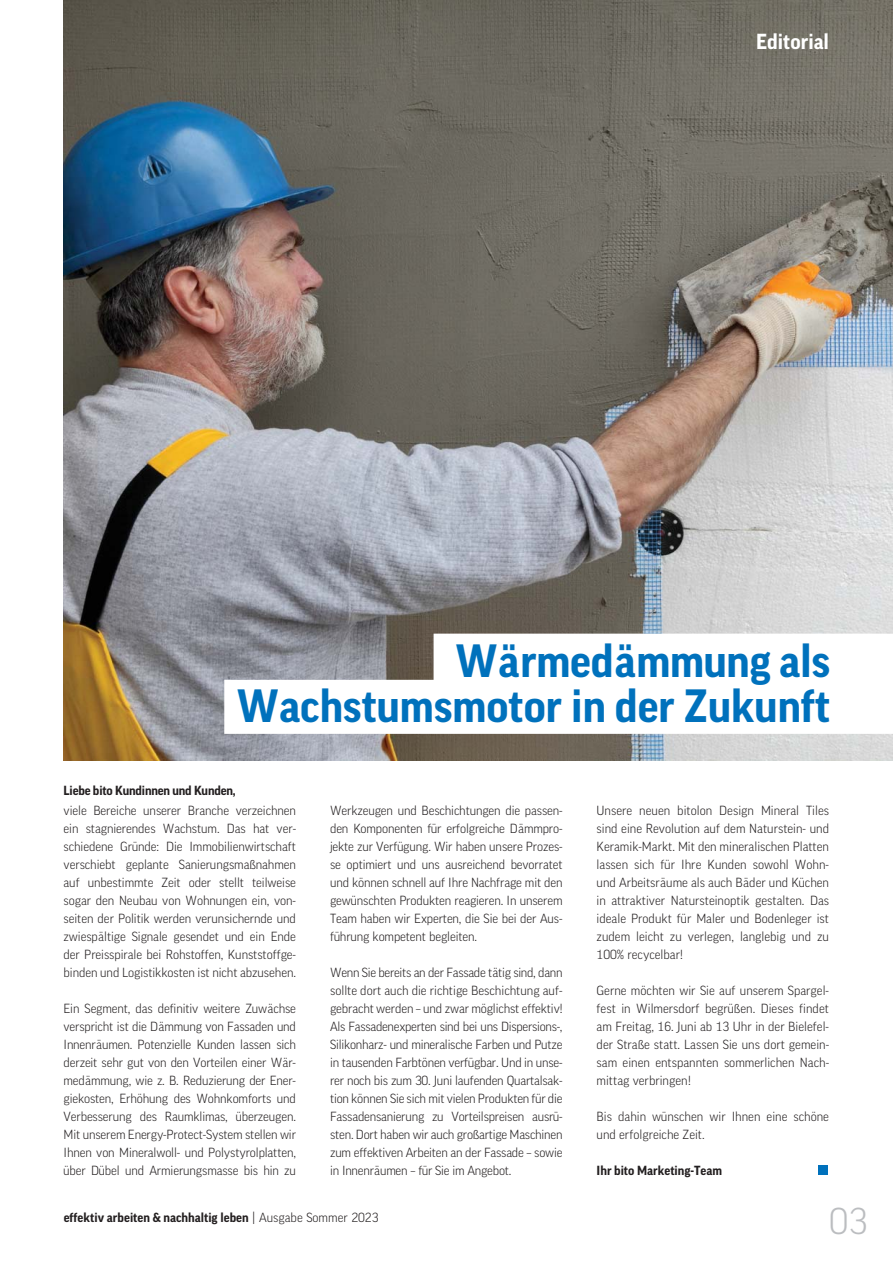
<style>
.page{position:relative;width:893px;height:1263px;background:#fff}
.page>*{position:absolute;margin:0;border:0;box-sizing:border-box;transform-origin:0 0}
.t1{font:700 45px/45px "FF Good Pro";color:#0071bc;text-align:right}
.t2{font:300 36px "FF Good Pro";color:#bbbdc0}
.t3{font:700 21px "FF Good Pro";color:#fff}
.t4{font:300 12.75px/18px "FF Good Pro";letter-spacing:-.005em;color:#231f20;text-align:justify}
.t5{font:700 12.75px "FF Good Pro";color:#231f20}
.s1{font-weight:300}
</style>
<div class="page">
<img style="left:64px;top:0;width:829px;height:760px">
<div style="left:818px;top:1165px;width:9px;height:10px;background:#0071bc"></div>
<svg style="left:224px;top:634px;width:669px;height:100px"></svg>
<h3 class="t3" style="left:756px;top:34px;width:74px">Editorial</h3>
<h1 class="t1" style="left:237px;top:642px;width:595px">Wärmedämmung als<br>Wachstumsmotor in der Zukunft</h1>
<p class="t5" style="left:64px;top:785px;width:174px">Liebe bito Kundinnen und Kunden,</p>
<p class="t4" style="left:64px;top:802px;width:234px">viele Bereiche unserer Branche verzeichnen ein stagnierendes Wachstum. Das hat ver&shy;schiedene Gründe: Die Immobilienwirtschaft verschiebt geplante Sanierungsmaßnahmen auf unbestimmte Zeit oder stellt teilweise sogar den Neubau von Wohnungen ein, von&shy;seiten der Politik werden verunsichernde und zwiespältige Signale gesendet und ein Ende der Preisspirale bei Rohstoffen, Kunststoffge&shy;binden und Logistikkosten ist nicht abzusehen.</p>
<p class="t4" style="left:64px;top:1000px;width:234px">Ein Segment, das definitiv weitere Zuwächse verspricht ist die Dämmung von Fassaden und Innenräumen. Potenzielle Kunden lassen sich derzeit sehr gut von den Vorteilen einer Wär&shy;medämmung, wie z. B. Reduzierung der Ener&shy;giekosten, Erhöhung des Wohnkomforts und Verbesserung des Raumklimas, überzeugen.<br>Mit unserem Energy-Protect-System stellen wir Ihnen von Mineralwoll- und Polystyrolplatten, über Dübel und Armierungsmasse bis hin zu</p>
<p class="t4" style="left:330px;top:802px;width:234px">Werkzeugen und Beschichtungen die passen&shy;den Komponenten für erfolgreiche Dämmpro&shy;jekte zur Verfügung. Wir haben unsere Prozes&shy;se optimiert und uns ausreichend bevorratet und können schnell auf Ihre Nachfrage mit den gewünschten Produkten reagieren. In unserem Team haben wir Experten, die Sie bei der Aus&shy;führung kompetent begleiten.</p>
<p class="t4" style="left:330px;top:964px;width:234px">Wenn Sie bereits an der Fassade tätig sind, dann sollte dort auch die richtige Beschichtung auf&shy;gebracht werden – und zwar möglichst effektiv!<br>Als Fassadenexperten sind bei uns Dispersions-, Silikonharz- und mineralische Farben und Putze in tausenden Farbtönen verfügbar. Und in unse&shy;rer noch bis zum 30. Juni laufenden Quartalsak&shy;tion können Sie sich mit vielen Produkten für die Fassadensanierung zu Vorteilspreisen ausrü&shy;sten. Dort haben wir auch großartige Maschinen zum effektiven Arbeiten an der Fassade – sowie in Innenräumen – für Sie im Angebot.</p>
<p class="t5" style="left:64px;top:1213px;width:316px">effektiv arbeiten &amp; nachhaltig leben <span class="s1">| Ausgabe Sommer 2023</span></p>
<p class="t4" style="left:596px;top:802px;width:234px">Unsere neuen bitolon Design Mineral Tiles sind eine Revolution auf dem Naturstein- und Keramik-Markt. Mit den mineralischen Platten lassen sich für Ihre Kunden sowohl Wohn&shy;und Arbeitsräume als auch Bäder und Küchen in attraktiver Natursteinoptik gestalten. Das ideale Produkt für Maler und Bodenleger ist zudem leicht zu verlegen, langlebig und zu 100% recycelbar!</p>
<p class="t4" style="left:596px;top:982px;width:234px">Gerne möchten wir Sie auf unserem Spargel&shy;fest in Wilmersdorf begrüßen. Dieses findet am Freitag, 16. Juni ab 13 Uhr in der Bielefel&shy;der Straße statt. Lassen Sie uns dort gemein&shy;sam einen entspannten sommerlichen Nach&shy;mittag verbringen!</p>
<p class="t4" style="left:596px;top:1108px;width:234px">Bis dahin wünschen wir Ihnen eine schöne und erfolgreiche Zeit.</p>
<p class="t5" style="left:596px;top:1165px;width:127px">Ihr bito Marketing-Team</p>
<h2 class="t2" style="left:829px;top:1207px;width:40px">03</h2>
</div>
